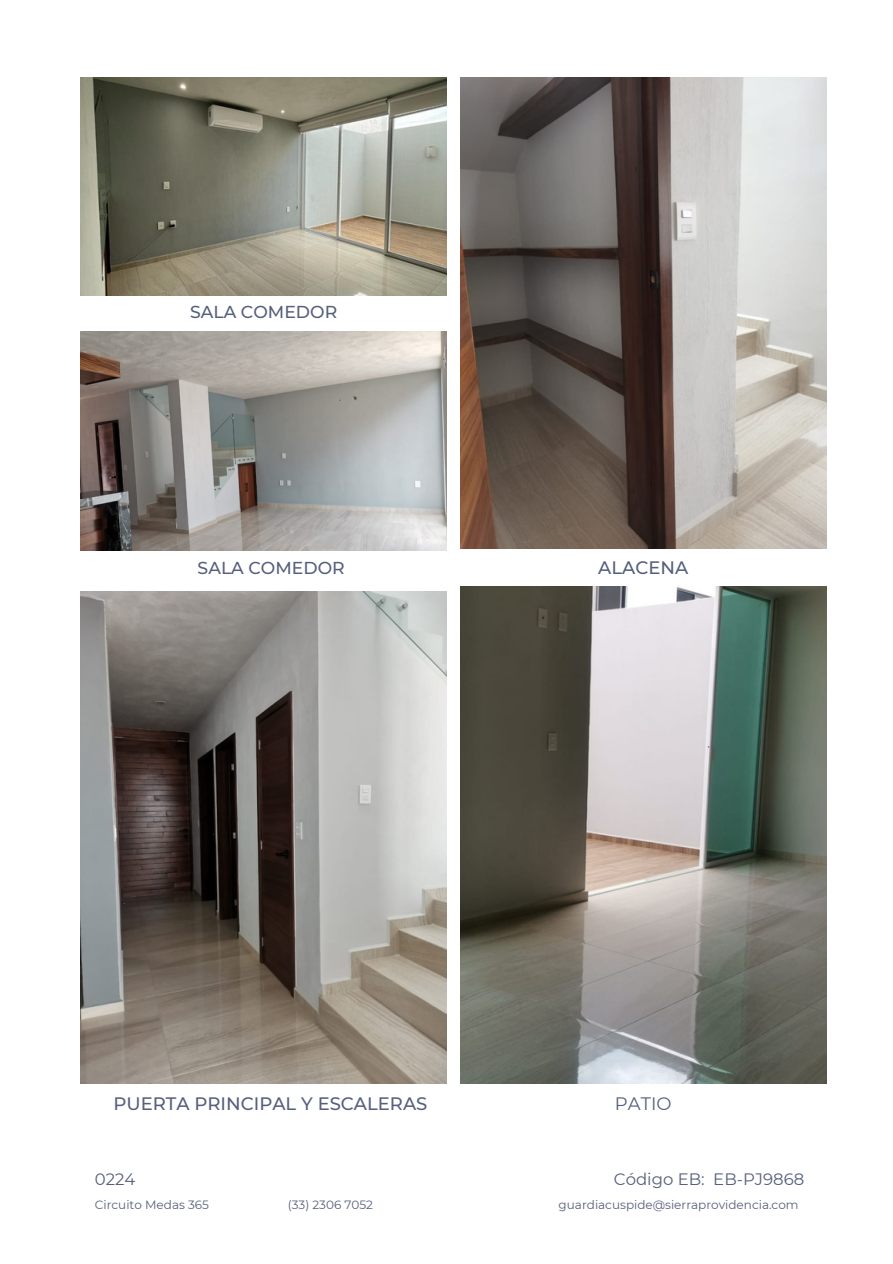
<style>
.page{position:relative;width:893px;height:1264px;background:#fff}
.page>*{position:absolute;margin:0;border:0;box-sizing:border-box;transform-origin:0 0}
.t1{font:500 18px "Montserrat";color:#565f7c}
.t2{font:18px "Montserrat";color:#565f7c}
.t3{font:500 17.25px "Montserrat";color:#565f7c}
.t4{font:16.5px "Montserrat";color:#565f7c}
.t5{font:12px "Montserrat";color:#565f7c}
</style>
<div class="page">
<img style="left:460px;top:78px;width:366px;height:470px">
<img style="left:81px;top:591px;width:365px;height:492px">
<img style="left:81px;top:78px;width:365px;height:218px">
<img style="left:81px;top:332px;width:365px;height:218px">
<img style="left:460px;top:586px;width:366px;height:497px">
<h1 class="t3" style="left:190px;top:301px;width:149px">SALA COMEDOR</h1>
<h1 class="t3" style="left:198px;top:557px;width:149px">SALA COMEDOR</h1>
<h1 class="t1" style="left:598px;top:556px;width:91px">ALACENA</h1>
<h1 class="t1" style="left:113px;top:1092px;width:315px">PUERTA PRINCIPAL Y ESCALERAS</h1>
<h2 class="t2" style="left:615px;top:1092px;width:58px">PATIO</h2>
<p class="t4" style="left:95px;top:1169px;width:42px">0224</p>
<h3 class="t4" style="left:613px;top:1169px;width:192px">Código EB: EB-PJ9868</h3>
<p class="t5" style="left:95px;top:1197px;width:116px">Circuito Medas 365</p>
<h3 class="t5" style="left:288px;top:1197px;width:87px">(33) 2306 7052</h3>
<p class="t5" style="left:558px;top:1197px;width:241px">guardiacuspide@sierraprovidencia.com</p>
</div>
